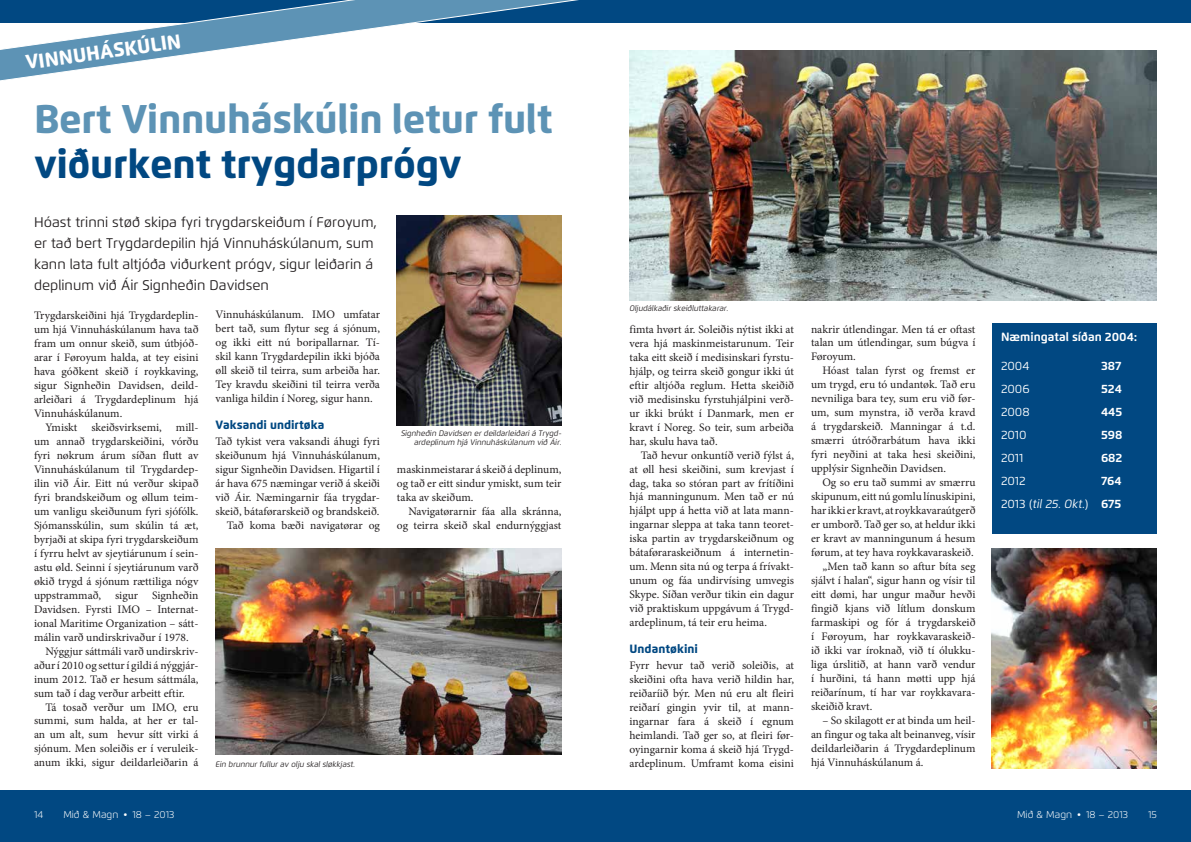
<style>
.page{position:relative;width:1191px;height:842px;background:#fff}
.page>*{position:absolute;margin:0;border:0;box-sizing:border-box;transform-origin:0 0}
.t1{font:800 40px "Flexo";letter-spacing:-.01em;color:#5d93b5}
.t2{font:800 40px "Flexo";letter-spacing:-.01em;color:#014882}
.t3{font:800 20px "Flexo";color:#fff}
.t4{font:14px/21px "Flexo";color:#231f20}
.t5{font:700 12px "Flexo";color:#fff}
.t6{font:800 12px "Flexo";color:#014882}
.t7{font:12px "Flexo";color:#fff}
.t8{font:italic 12px/22.9px "Flexo";color:#fff;text-align:right}
.t9{font:11.5px/14px "Minion Pro";color:#231f20;text-align:justify}
.t10{font:300 10px "Flexo";color:#fff}
.t11{font:italic 8px/9.6px "Flexo";color:#231f20;text-align:right}
.s1{font-weight:700;font-style:normal}
.s2{font-style:normal}
</style>
<div class="page">
<div style="left:0;top:790px;width:595px;height:52px;background:#014882"></div>
<div style="left:595px;top:790px;width:596px;height:52px;background:#014882"></div>
<div style="left:595px;top:0;width:596px;height:23px;background:#014882"></div>
<img style="left:629px;top:51px;width:528px;height:249px">
<img style="left:991px;top:549px;width:166px;height:219px">
<div style="left:992px;top:323px;width:165px;height:210px;background:#014882"></div>
<svg style="left:0;top:0;width:667px;height:84px"></svg>
<img style="left:397px;top:216px;width:164px;height:210px">
<img style="left:215px;top:549px;width:346px;height:206px">
<svg style="left:151px;top:34px;width:30px;height:18px"></svg>
<h2 class="t3" style="left:24px;top:50px;width:102px;rotate:-8deg">Vi nnuháskú</h2>
<h1 class="t1" style="left:34px;top:95px;width:520px">Bert Vinnuháskúlin letur fult</h1>
<h1 class="t2" style="left:34px;top:140px;width:429px">viðurkent trygdarprógv</h1>
<p class="t4" style="left:34px;top:212px;width:344px">Hóast trinni støð skipa fyri trygdarskeiðum í Føroyum, er tað bert Trygdardepilin hjá Vinnuháskúlanum, sum kann lata fult altjóða viðurkent prógv, sigur leiðarin á deplinum við Áir Signheðin Davidsen</p>
<p class="t9" style="left:34px;top:308px;width:166px">Trygdarskeiðini hjá Trygdardeplin&shy;um hjá Vinnuháskúlanum hava tað fram um onnur skeið, sum útbjóð&shy;arar í Føroyum halda, at tey eisini hava góðkent skeið í roykkaving, sigur Signheðin Davidsen, deild&shy;arleiðari á Trygdardeplinum hjá Vinnuháskúlanum.</p>
<p class="t9" style="left:45px;top:420px;width:155px">Ymiskt skeiðsvirksemi, mill-</p>
<p class="t9" style="left:34px;top:434px;width:166px">um annað trygdarskeiðini, vórðu</p>
<p class="t9" style="left:34px;top:448px;width:166px">fyri nøkrum árum síðan flutt av</p>
<p class="t9" style="left:34px;top:462px;width:166px">Vinnuháskúlanum til Trygdardep-</p>
<p class="t9" style="left:34px;top:476px;width:166px">ilin við Áir. Eitt nú verður skipað</p>
<p class="t9" style="left:34px;top:490px;width:166px">fyri brandskeiðum og øllum teim-</p>
<p class="t9" style="left:34px;top:504px;width:166px">um vanligu skeiðunum fyri sjófólk.</p>
<p class="t9" style="left:34px;top:518px;width:166px">Sjómansskúlin, sum skúlin tá æt,</p>
<p class="t9" style="left:34px;top:532px;width:166px">byrjaði at skipa fyri trygdarskeiðum</p>
<p class="t9" style="left:34px;top:546px;width:166px">í fyrru helvt av sjeytiárunum í sein-</p>
<p class="t9" style="left:34px;top:560px;width:166px">astu øld. Seinni í sjeytiárunum varð</p>
<p class="t9" style="left:34px;top:574px;width:166px">økið trygd á sjónum rættiliga nógv</p>
<p class="t9" style="left:34px;top:588px;width:166px">uppstrammað, sigur Signheðin</p>
<p class="t9" style="left:34px;top:602px;width:166px">Davidsen. Fyrsti IMO – Internat-</p>
<p class="t9" style="left:34px;top:616px;width:166px">ional Maritime Organization – sátt-</p>
<p class="t9" style="left:34px;top:630px;width:156px">málin varð undirskrivaður í 1978.</p>
<p class="t9" style="left:45px;top:644px;width:155px">Nýggjur sáttmáli varð undirskriv-</p>
<p class="t9" style="left:34px;top:658px;width:166px">aður í 2010 og settur í gildi á nýggjár-</p>
<p class="t9" style="left:34px;top:672px;width:166px">inum 2012. Tað er hesum sáttmála,</p>
<p class="t9" style="left:34px;top:686px;width:152px">sum tað í dag verður arbeitt eftir.</p>
<p class="t9" style="left:45px;top:700px;width:155px">Tá tosað verður um IMO, eru</p>
<p class="t9" style="left:34px;top:714px;width:166px">summi, sum halda, at her er tal-</p>
<p class="t9" style="left:34px;top:728px;width:166px">an um alt, sum hevur sítt virki á</p>
<p class="t9" style="left:34px;top:742px;width:166px">sjónum. Men soleiðis er í veruleik-</p>
<p class="t9" style="left:34px;top:756px;width:166px">anum ikki, sigur deildarleiðarin á</p>
<p class="t9" style="left:215px;top:308px;width:166px">Vinnuháskúlanum. IMO umfatar bert tað, sum flytur seg á sjónum, og ikki eitt nú boripallarnar. Tí&shy;skil kann Trygdardepilin ikki bjóða øll skeið til teirra, sum arbeiða har.<br>Tey kravdu skeiðini til teirra verða vanliga hildin í Noreg, sigur hann.</p>
<p class="t6" style="left:215px;top:417px;width:110px">Vaksandi undirtøka</p>
<p class="t9" style="left:215px;top:434px;width:166px;text-align:right">Tað tykist vera vaksandi áhugi fyri skeiðunum hjá Vinnuháskúlanum, sigur Signheðin Davidsen. Higartil í ár hava 675 næmingar verið á skeiði við Áir. Næmingarnir fáa trygdar&shy;skeið, bátaførarskeið og brandskeið.<br>Tað koma bæði navigatørar og</p>
<p class="t11" style="left:215px;top:759px;width:141px">Ein brunnur fullur av olju skal sløkkjast.</p>
<p class="t11" style="left:401px;top:428px;width:162px">Signheðin Davidsen er deildarleiðari á Trygd&shy;ardeplinum hjá Vinnuháskúlanum við Áir.</p>
<p class="t9" style="left:397px;top:462px;width:166px">maskinmeistarar á skeið á deplinum, og tað er eitt sindur ymiskt, sum teir taka av skeiðum.</p>
<p class="t9" style="left:397px;top:504px;width:166px;text-align:right">Navigatørarnir fáa alla skránna, og teirra skeið skal endurnýggjast</p>
<p class="t11" style="left:629px;top:303px;width:100px">Oljudálkaðir skeiðluttakarar.</p>
<p class="t9" style="left:629px;top:322px;width:166px">fimta hvørt ár. Soleiðis nýtist ikki at vera hjá maskinmeistarunum. Teir taka eitt skeið í medisinskari fyrstu&shy;hjálp, og teirra skeið gongur ikki út eftir altjóða reglum. Hetta skeiðið við medisinsku fyrstuhjálpini verð&shy;ur ikki brúkt í Danmark, men er kravt í Noreg. So teir, sum arbeiða har, skulu hava tað.</p>
<p class="t9" style="left:629px;top:448px;width:166px;text-indent:11px">Tað hevur onkuntíð verið fýlst á, at øll hesi skeiðini, sum krevjast í dag, taka so stóran part av frítíðini hjá manningunum. Men tað er nú hjálpt upp á hetta við at lata mann&shy;ingarnar sleppa at taka tann teoret&shy;iska partin av trygdarskeiðnum og bátaføraraskeiðnum á internetin&shy;um. Menn sita nú og terpa á frívakt&shy;unum og fáa undirvísing umvegis Skype. Síðan verður tikin ein dagur við praktiskum uppgávum á Trygd&shy;ardeplinum, tá teir eru heima.</p>
<p class="t6" style="left:629px;top:641px;width:70px">Undantøkini</p>
<p class="t9" style="left:629px;top:658px;width:166px">Fyrr hevur tað verið soleiðis, at skeiðini ofta hava verið hildin har, reiðaríið býr. Men nú eru alt fleiri reiðarí gingin yvir til, at mann&shy;ingarnar fara á skeið í egnum heimlandi. Tað ger so, at fleiri før&shy;oyingarnir koma á skeið hjá Trygd&shy;ardeplinum. Umframt koma eisini</p>
<p class="t9" style="left:811px;top:322px;width:166px">nakrir útlendingar. Men tá er oftast talan um útlendingar, sum búgva í Føroyum.</p>
<p class="t9" style="left:811px;top:364px;width:166px;text-indent:11px">Hóast talan fyrst og fremst er um trygd, eru tó undantøk. Tað eru nevniliga bara tey, sum eru við før&shy;um, sum mynstra, ið verða kravd á trygdarskeið. Manningar á t.d. smærri útróðrarbátum hava ikki fyri neyðini at taka hesi skeiðini, upplýsir Signheðin Davidsen.</p>
<p class="t9" style="left:822px;top:476px;width:155px">Og so eru tað summi av smærru</p>
<p class="t9" style="left:811px;top:490px;width:166px">skipunum, eitt nú gomlu línuskipini,</p>
<p class="t9" style="left:811px;top:504px;width:166px">har ikki er kravt, at roykkavaraútgerð</p>
<p class="t9" style="left:811px;top:518px;width:166px">er umborð. Tað ger so, at heldur ikki</p>
<p class="t9" style="left:811px;top:532px;width:166px">er kravt av manningunum á hesum</p>
<p class="t9" style="left:811px;top:546px;width:164px">førum, at tey hava roykkavaraskeið.</p>
<p class="t9" style="left:822px;top:560px;width:155px">„Men tað kann so aftur bíta seg</p>
<p class="t9" style="left:811px;top:574px;width:166px">sjálvt í halan“, sigur hann og vísir til</p>
<p class="t9" style="left:811px;top:588px;width:166px">eitt dømi, har ungur maður hevði</p>
<p class="t9" style="left:811px;top:602px;width:166px">fingið kjans við lítlum donskum</p>
<p class="t9" style="left:811px;top:616px;width:166px">farmaskipi og fór á trygdarskeið</p>
<p class="t9" style="left:811px;top:630px;width:166px">í Føroyum, har roykkavaraskeið-</p>
<p class="t9" style="left:811px;top:644px;width:166px">ið ikki var íroknað, við tí ólukku-</p>
<p class="t9" style="left:811px;top:658px;width:166px">liga úrslitið, at hann varð vendur</p>
<p class="t9" style="left:811px;top:672px;width:166px">í hurðini, tá hann møtti upp hjá</p>
<p class="t9" style="left:811px;top:686px;width:166px">reiðarínum, tí har var roykkavara-</p>
<p class="t9" style="left:811px;top:700px;width:63px">skeiðið kravt.</p>
<p class="t9" style="left:811px;top:714px;width:166px;text-indent:11px">– So skilagott er at binda um heil&shy;an fingur og taka alt beinanveg, vísir deildarleiðarin á Trygdardeplinum hjá Vinnuháskúlanum á.</p>
<p class="t5" style="left:1001px;top:330px;width:138px">Næmingatal síðan 2004:</p>
<p class="t7" style="left:1001px;top:359px;width:30px">2004</p>
<p class="t5" style="left:1101px;top:359px;width:22px">387</p>
<p class="t7" style="left:1001px;top:382px;width:30px">2006</p>
<p class="t5" style="left:1101px;top:382px;width:22px">524</p>
<p class="t7" style="left:1001px;top:405px;width:30px">2008</p>
<p class="t5" style="left:1101px;top:404px;width:23px">445</p>
<p class="t7" style="left:1001px;top:427px;width:27px">2010</p>
<p class="t5" style="left:1101px;top:427px;width:23px">598</p>
<p class="t7" style="left:1001px;top:450px;width:24px">2011</p>
<p class="t5" style="left:1101px;top:450px;width:23px">682</p>
<p class="t7" style="left:1001px;top:473px;width:26px">2012</p>
<p class="t8" style="left:1001px;top:469px;width:122px"><span class="s1">764<br></span><span class="s2">2013 (</span>til 25. Okt.<span class="s2">)</span> <span class="s1">675</span></p>
<p class="t10" style="left:34px;top:808px;width:11px">14</p>
<p class="t10" style="left:63px;top:808px;width:113px">Mið &amp; Magn • 18 – 2013</p>
<p class="t10" style="left:1017px;top:808px;width:113px">Mið &amp; Magn • 18 – 2013</p>
<p class="t10" style="left:1148px;top:808px;width:10px">15</p>
</div>
